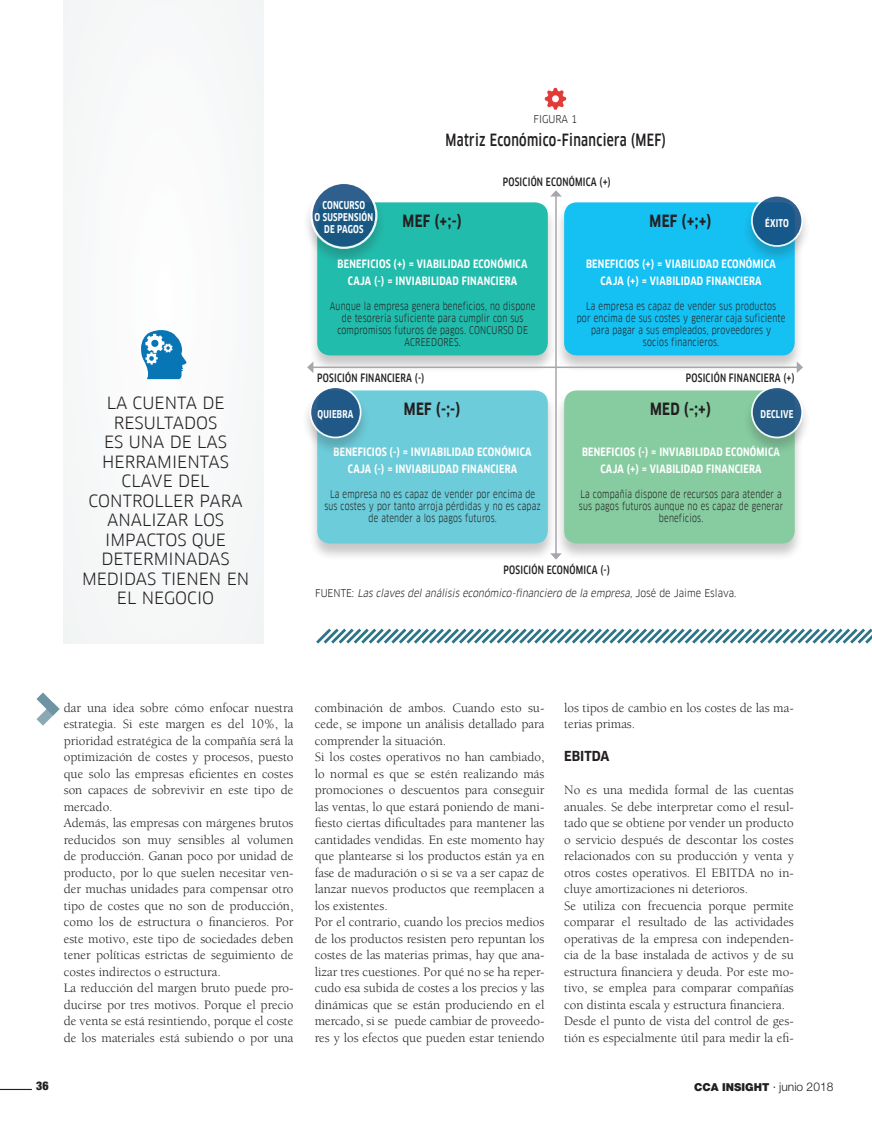
<style>
.page{position:relative;width:872px;height:1127px;background:#fff}
.page>*{position:absolute;margin:0;border:0;box-sizing:border-box;transform-origin:0 0}
.t1{font:16.5px/19.5px "Clan Narrow";color:#231f20;text-align:center;scale:1.1 1}
.t2{font:700 16.5px "Clan Narrow";letter-spacing:.025em;color:#231f20;scale:.85 1}
.t3{font:500 16.5px "Clan Narrow";letter-spacing:.025em;color:#231f20;scale:.8 1}
.t4{font:700 13.5px "Clan Narrow";color:#231f20}
.t5{font:13.2px/16.5px "Berkeley";color:#231f20;text-align:justify}
.t6{font:900 condensed 12px "Helvetica Neue LT Std";color:#231f20}
.t7{font:700 11.25px "Clan Narrow";letter-spacing:.025em;color:#fff;scale:.85 1}
.t8{font:500 11.25px "Clan Narrow";letter-spacing:.025em;color:#231f20;scale:.8 1}
.t9{font:900 10.95px "Helvetica Neue LT Std";color:#231f20}
.t10{font:10.5px/12px "Clan Narrow";letter-spacing:.025em;color:#231f20;text-align:center;scale:.85 1}
.t11{font:italic 10.5px "Clan Narrow";color:#231f20}
.t12{font:700 10.5px "Clan Narrow";letter-spacing:.025em;color:#fff;scale:.8 1}
.t13{font:10.5px "Clan Narrow";letter-spacing:.025em;color:#231f20}
.s1{font-style:normal}
.s2{font-weight:300;font-size:12px}
</style>
<div class="page">
<hr style="left:0;top:1089px;width:32px;height:1px;background:#231f20">
<svg style="left:545px;top:88px;width:21px;height:22px"></svg>
<svg style="left:36px;top:692px;width:24px;height:34px"></svg>
<svg style="left:316px;top:628px;width:556px;height:16px"></svg>
<div style="left:64px;top:0;width:200px;height:643px;background:#f7f8f9"></div>
<svg style="left:141px;top:330px;width:46px;height:49px"></svg>
<div style="left:555px;top:390px;width:248px;height:171px;background:#231f20;opacity:.25"></div>
<div style="left:564px;top:390px;width:230px;height:153px;background:#87cca1;border-radius:13px"></div>
<div style="left:308px;top:390px;width:249px;height:171px;background:#231f20;opacity:.25"></div>
<div style="left:317px;top:390px;width:231px;height:153px;background:#6cccd9;border-radius:13px"></div>
<div style="left:555px;top:202px;width:248px;height:171px;background:#231f20;opacity:.25"></div>
<div style="left:564px;top:202px;width:230px;height:153px;background:#15c0f2;border-radius:13px"></div>
<div style="left:308px;top:202px;width:249px;height:171px;background:#231f20;opacity:.25"></div>
<div style="left:317px;top:202px;width:231px;height:153px;background:#22bcac;border-radius:13px"></div>
<hr style="left:313px;top:366px;width:484px;height:2px;background:#a8a5ac">
<svg style="left:307px;top:361px;width:6px;height:12px"></svg>
<svg style="left:796px;top:361px;width:7px;height:12px"></svg>
<hr style="left:555px;top:196px;width:2px;height:358px;background:#a8a5ac">
<svg style="left:550px;top:553px;width:12px;height:7px"></svg>
<svg style="left:551px;top:190px;width:10px;height:6px"></svg>
<div style="left:301px;top:181px;width:86px;height:86px;background:#231f20;opacity:.25"></div>
<svg style="left:311px;top:183px;width:65px;height:65px;fill:#195883"></svg>
<div style="left:310px;top:182px;width:67px;height:67px;border:2px solid #fff;border-radius:50%"></div>
<div style="left:300px;top:386px;width:70px;height:69px;background:#231f20;opacity:.25"></div>
<svg style="left:310px;top:387px;width:51px;height:50px;fill:#205988"></svg>
<div style="left:309px;top:386px;width:52px;height:52px;border:2px solid #fff;border-radius:50%"></div>
<div style="left:742px;top:386px;width:69px;height:69px;background:#231f20;opacity:.25"></div>
<svg style="left:752px;top:387px;width:50px;height:50px;fill:#235982"></svg>
<div style="left:751px;top:386px;width:52px;height:52px;border:2px solid #fff;border-radius:50%"></div>
<div style="left:742px;top:194px;width:69px;height:70px;background:#231f20;opacity:.25"></div>
<svg style="left:752px;top:196px;width:50px;height:50px;fill:#17588a"></svg>
<div style="left:751px;top:195px;width:52px;height:52px;border:2px solid #fff;border-radius:50%"></div>
<p class="t13" style="left:533px;top:114px;width:45px">FIGURA 1</p>
<p class="t3" style="left:445px;top:131px;width:277px">Matriz Económico-Financiera (MEF)</p>
<p class="t8" style="left:503px;top:176px;width:136px">POSICIÓN ECONÓMICA (+)</p>
<p class="t1" style="left:82px;top:393px;width:153px">LA CUENTA DE<br>RESULTADOS<br>ES UNA DE LAS<br>HERRAMIENTAS<br>CLAVE DEL<br>CONTROLLER PARA<br>ANALIZAR LOS<br>IMPACTOS QUE<br>DETERMINADAS<br>MEDIDAS TIENEN EN<br>EL NEGOCIO</p>
<p class="t12" style="left:322px;top:199px;width:55px">CONCURSO</p>
<p class="t12" style="left:315px;top:211px;width:75px">O SUSPENSIÓN</p>
<p class="t12" style="left:324px;top:223px;width:51px">DE PAGOS</p>
<p class="t2" style="left:402px;top:212px;width:71px">MEF (+;-)</p>
<p class="t7" style="left:337px;top:258px;width:225px">BENEFICIOS (+) = VIABILIDAD ECONÓMICA</p>
<p class="t7" style="left:348px;top:274px;width:201px">CAJA (-) = INVIABILIDAD FINANCIERA</p>
<p class="t10" style="left:330px;top:300px;width:243px">Aunque la empresa genera beneficios, no dispone</p>
<p class="t10" style="left:337px;top:312px;width:226px">de tesorería suficiente para cumplir con sus compromisos futuros de pagos. CONCURSO DE<br>ACREEDORES.</p>
<p class="t8" style="left:317px;top:372px;width:135px">POSICIÓN FINANCIERA (-)</p>
<p class="t2" style="left:649px;top:212px;width:74px">MEF (+;+)</p>
<p class="t7" style="left:586px;top:258px;width:225px">BENEFICIOS (+) = VIABILIDAD ECONÓMICA</p>
<p class="t7" style="left:600px;top:274px;width:191px">CAJA (+) = VIABILIDAD FINANCIERA</p>
<p class="t10" style="left:586px;top:300px;width:225px">La empresa es capaz de vender sus productos</p>
<p class="t10" style="left:577px;top:312px;width:247px">por encima de sus costes y generar caja suficiente</p>
<p class="t10" style="left:591px;top:324px;width:213px">para pagar a sus empleados, proveedores y</p>
<p class="t10" style="left:643px;top:336px;width:91px">socios financieros.</p>
<p class="t12" style="left:765px;top:217px;width:31px">ÉXITO</p>
<p class="t8" style="left:686px;top:372px;width:138px">POSICIÓN FINANCIERA (+)</p>
<p class="t2" style="left:404px;top:400px;width:68px">MEF (-;-)</p>
<p class="t7" style="left:333px;top:446px;width:234px">BENEFICIOS (-) = INVIABILIDAD ECONÓMICA</p>
<p class="t7" style="left:348px;top:462px;width:201px">CAJA (-) = INVIABILIDAD FINANCIERA</p>
<p class="t10" style="left:330px;top:488px;width:243px">La empresa no es capaz de vender por encima de</p>
<p class="t10" style="left:324px;top:500px;width:256px">sus costes y por tanto arroja pérdidas y no es capaz</p>
<p class="t10" style="left:368px;top:512px;width:153px">de atender a los pagos futuros.</p>
<p class="t2" style="left:650px;top:400px;width:73px">MED (-;+)</p>
<p class="t7" style="left:582px;top:446px;width:234px">BENEFICIOS (-) = INVIABILIDAD ECONÓMICA</p>
<p class="t7" style="left:600px;top:462px;width:191px">CAJA (+) = VIABILIDAD FINANCIERA</p>
<p class="t10" style="left:579px;top:488px;width:242px">La compañía dispone de recursos para atender a sus pagos futuros aunque no es capaz de generar beneficios.</p>
<p class="t12" style="left:317px;top:409px;width:46px">QUIEBRA</p>
<p class="t12" style="left:760px;top:409px;width:43px">DECLIVE</p>
<p class="t8" style="left:503px;top:564px;width:134px">POSICIÓN ECONÓMICA (-)</p>
<p class="t11" style="left:315px;top:588px;width:423px"><span class="s1">F U E N T E :</span> Las claves del análisis económico-financiero de la empresa<span class="s1">, J o s é d e J a i m e E s l a v a .</span></p>
<p class="t5" style="left:64px;top:699px;width:231px">dar una idea sobre cómo enfocar nuestra estrategia. Si este margen es del 10%, la prioridad estratégica de la compañía será la optimización de costes y procesos, puesto que solo las empresas eficientes en costes son capaces de sobrevivir en este tipo de mercado.</p>
<p class="t5" style="left:64px;top:815px;width:231px">Además, las empresas con márgenes brutos reducidos son muy sensibles al volumen de producción. Ganan poco por unidad de producto, por lo que suelen necesitar ven&shy;der muchas unidades para compensar otro tipo de costes que no son de producción, como los de estructura o financieros. Por este motivo, este tipo de sociedades deben tener políticas estrictas de seguimiento de costes indirectos o estructura.</p>
<p class="t5" style="left:64px;top:980px;width:231px">La reducción del margen bruto puede pro&shy;ducirse por tres motivos. Porque el precio de venta se está resintiendo, porque el coste de los materiales está subiendo o por una</p>
<p class="t5" style="left:315px;top:699px;width:231px">combinación de ambos. Cuando esto su&shy;cede, se impone un análisis detallado para comprender la situación.</p>
<p class="t5" style="left:315px;top:749px;width:231px">Si los costes operativos no han cambiado, lo normal es que se estén realizando más promociones o descuentos para conseguir las ventas, lo que estará poniendo de mani&shy;fiesto ciertas dificultades para mantener las cantidades vendidas. En este momento hay que plantearse si los productos están ya en fase de maduración o si se va a ser capaz de lanzar nuevos productos que reemplacen a los existentes.</p>
<p class="t5" style="left:315px;top:914px;width:231px">Por el contrario, cuando los precios medios de los productos resisten pero repuntan los costes de las materias primas, hay que ana&shy;lizar tres cuestiones. Por qué no se ha reper&shy;cudo esa subida de costes a los precios y las dinámicas que se están produciendo en el mercado, si se puede cambiar de proveedo&shy;res y los efectos que pueden estar teniendo</p>
<p class="t5" style="left:564px;top:699px;width:231px">los tipos de cambio en los costes de las ma&shy;terias primas.</p>
<p class="t4" style="left:564px;top:749px;width:47px">EBITDA</p>
<p class="t5" style="left:564px;top:782px;width:231px">No es una medida formal de las cuentas anuales. Se debe interpretar como el resul&shy;tado que se obtiene por vender un producto o servicio después de descontar los costes relacionados con su producción y venta y otros costes operativos. El EBITDA no in&shy;cluye amortizaciones ni deterioros.</p>
<p class="t5" style="left:564px;top:897px;width:231px">Se utiliza con frecuencia porque permite comparar el resultado de las actividades operativas de la empresa con independen&shy;cia de la base instalada de activos y de su estructura financiera y deuda. Por este mo&shy;tivo, se emplea para comparar compañías con distinta escala y estructura financiera.</p>
<p class="t5" style="left:564px;top:1013px;width:231px">Desde el punto de vista del control de ges&shy;tión es especialmente útil para medir la efi-</p>
<p class="t6" style="left:36px;top:1078px;width:14px">36</p>
<p class="t9" style="left:694px;top:1080px;width:141px">CCA INSIGHT <span class="s2">· junio 2018</span></p>
</div>
